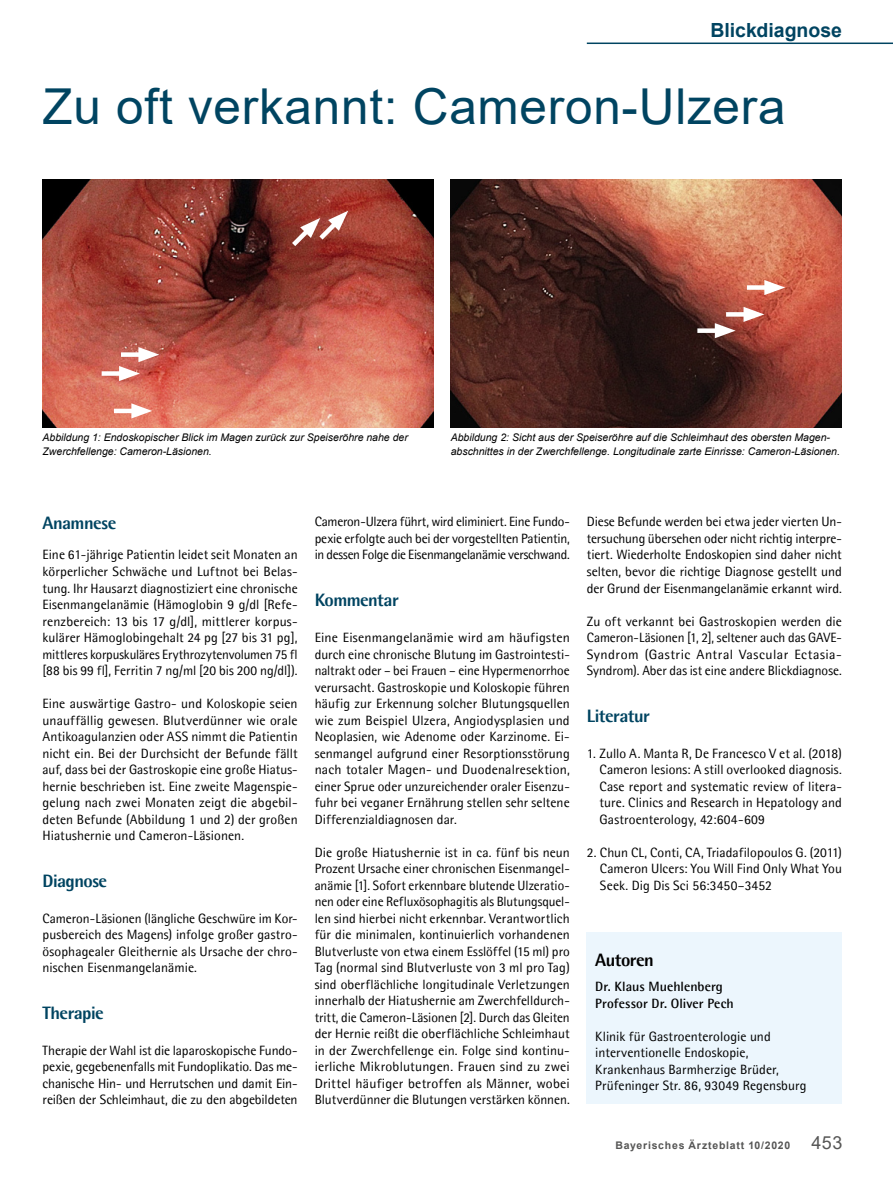
<style>
.page{position:relative;width:893px;height:1191px;background:#fff}
.page>*{position:absolute;margin:0;border:0;box-sizing:border-box;transform-origin:0 0}
.t1{font:49.5px "Arial";letter-spacing:.015em;color:#004461}
.t2{font:700 19.5px "Arial";color:#004461}
.t3{font:800 18px "Agfa Rotis Semisans";letter-spacing:-.03em;color:#004461}
.t4{font:800 18px "Agfa Rotis Semisans";letter-spacing:-.03em;color:#000}
.t5{font:13.5px/16.5px "Agfa Rotis Semisans";color:#000;text-align:justify}
.t6{font:700 13.5px/16.5px "Agfa Rotis Semisans";letter-spacing:.005em;color:#000}
.t7{font:italic 10.5px/13.5px "Arial";color:#000}
.t8{font:700 10.5px "Arial";letter-spacing:.075em;color:#565655}
.s1{font-weight:400;font-size:18px}
</style>
<div class="page">
<hr style="left:587px;top:43px;width:306px;height:1px;background:#004461">
<div style="left:587px;top:932px;width:255px;height:172px;background:#ecf6fd"></div>
<img style="left:451px;top:180px;width:391px;height:247px">
<img style="left:43px;top:180px;width:391px;height:247px">
<div style="left:102px;top:371px;width:25px;height:5px;background:#fff"></div>
<svg style="left:119px;top:347px;width:40px;height:34px"></svg>
<hr style="left:114px;top:409px;width:26px;height:4px;background:#fff">
<svg style="left:131px;top:403px;width:21px;height:15px"></svg>
<svg style="left:287px;top:211px;width:61px;height:40px"></svg>
<div style="left:747px;top:285px;width:26px;height:5px;background:#fff"></div>
<svg style="left:764px;top:280px;width:21px;height:15px"></svg>
<div style="left:726px;top:312px;width:26px;height:5px;background:#fff"></div>
<svg style="left:743px;top:307px;width:21px;height:15px"></svg>
<div style="left:697px;top:328px;width:26px;height:5px;background:#fff"></div>
<svg style="left:715px;top:323px;width:21px;height:15px"></svg>
<h2 class="t2" style="left:710px;top:16px;width:133px">Blickdiagnose</h2>
<h1 class="t1" style="left:43px;top:72px;width:744px">Zu oft verkannt: Cameron-Ulzera</h1>
<p class="t7" style="left:43px;top:431px;width:367px">Abbildung 1: Endoskopischer Blick im Magen zurück zur Speiseröhre nahe der<br>Zwerchfellenge: Cameron-Läsionen.</p>
<p class="t7" style="left:451px;top:431px;width:391px">Abbildung 2: Sicht aus der Speiseröhre auf die Schleimhaut des obersten Magen&shy;abschnittes in der Zwerchfellenge. Longitudinale zarte Einrisse: Cameron-Läsionen.</p>
<h3 class="t3" style="left:43px;top:511px;width:75px">Anamnese</h3>
<p class="t5" style="left:43px;top:546px;width:257px">Eine 61-jährige Patientin leidet seit Monaten an körperlicher Schwäche und Luftnot bei Belas&shy;tung. Ihr Hausarzt diagnostiziert eine chronische Eisenmangelanämie (Hämoglobin 9 g/dl [Refe&shy;renzbereich: 13 bis 17 g/dl], mittlerer korpus&shy;kulärer Hämoglobingehalt 24 pg [27 bis 31 pg], mittleres korpuskuläres Erythrozytenvolumen 75 fl [88 bis 99 fl], Ferritin 7 ng/ml [20 bis 200 ng/dl]).</p>
<p class="t5" style="left:43px;top:695px;width:257px">Eine auswärtige Gastro- und Koloskopie seien unauffällig gewesen. Blutverdünner wie orale Antikoagulanzien oder ASS nimmt die Patientin nicht ein. Bei der Durchsicht der Befunde fällt auf, dass bei der Gastroskopie eine große Hiatus&shy;hernie beschrieben ist. Eine zweite Magenspie&shy;gelung nach zwei Monaten zeigt die abgebil&shy;deten Befunde (Abbildung 1 und 2) der großen Hiatushernie und Cameron-Läsionen.</p>
<h3 class="t3" style="left:43px;top:869px;width:66px">Diagnose</h3>
<p class="t5" style="left:43px;top:909px;width:257px">Cameron-Läsionen (längliche Geschwüre im Kor&shy;pusbereich des Magens) infolge großer gastro&shy;ösophagealer Gleithernie als Ursache der chro&shy;nischen Eisenmangelanämie.</p>
<h3 class="t3" style="left:43px;top:1001px;width:63px">Therapie</h3>
<p class="t5" style="left:43px;top:1041px;width:257px">Therapie der Wahl ist die laparoskopische Fundo&shy;pexie, gegebenenfalls mit Fundoplikatio. Das me&shy;chanische Hin- und Herrutschen und damit Ein&shy;reißen der Schleimhaut, die zu den abgebildeten</p>
<p class="t5" style="left:315px;top:513px;width:257px">Cameron-Ulzera führt, wird eliminiert. Eine Fundo&shy;pexie erfolgte auch bei der vorgestellten Patientin, in dessen Folge die Eisenmangelanämie verschwand.</p>
<h3 class="t3" style="left:315px;top:588px;width:86px">Kommentar</h3>
<p class="t5" style="left:315px;top:629px;width:257px">Eine Eisenmangelanämie wird am häufigsten durch eine chronische Blutung im Gastrointesti&shy;naltrakt oder – bei Frauen – eine Hypermenorrhoe verursacht. Gastroskopie und Koloskopie führen häufig zur Erkennung solcher Blutungsquellen wie zum Beispiel Ulzera, Angiodysplasien und Neoplasien, wie Adenome oder Karzinome. Ei&shy;senmangel aufgrund einer Resorptionsstörung nach totaler Magen- und Duodenalresektion, einer Sprue oder unzureichender oraler Eisenzu&shy;fuhr bei veganer Ernährung stellen sehr seltene Differenzialdiagnosen dar.</p>
<p class="t5" style="left:315px;top:843px;width:257px">Die große Hiatushernie ist in ca. fünf bis neun Prozent Ursache einer chronischen Eisenmangel&shy;anämie [1]. Sofort erkennbare blutende Ulzeratio&shy;nen oder eine Refluxösophagitis als Blutungsquel&shy;len sind hierbei nicht erkennbar. Verantwortlich für die minimalen, kontinuierlich vorhandenen Blutverluste von etwa einem Esslöffel (15 ml) pro Tag (normal sind Blutverluste von 3 ml pro Tag) sind oberflächliche longitudinale Verletzungen innerhalb der Hiatushernie am Zwerchfelldurch&shy;tritt, die Cameron-Läsionen [2]. Durch das Gleiten der Hernie reißt die oberflächliche Schleimhaut in der Zwerchfellenge ein. Folge sind kontinu&shy;ierliche Mikroblutungen. Frauen sind zu zwei Drittel häufiger betroffen als Männer, wobei Blutverdünner die Blutungen verstärken können.</p>
<p class="t5" style="left:587px;top:513px;width:257px">Diese Befunde werden bei etwa jeder vierten Un&shy;tersuchung übersehen oder nicht richtig interpre&shy;tiert. Wiederholte Endoskopien sind daher nicht selten, bevor die richtige Diagnose gestellt und der Grund der Eisenmangelanämie erkannt wird.</p>
<p class="t5" style="left:587px;top:612px;width:257px">Zu oft verkannt bei Gastroskopien werden die Cameron-Läsionen [1, 2], seltener auch das GAVE-Syndrom (Gastric Antral Vascular Ectasia-Syndrom). Aber das ist eine andere Blickdiagnose.</p>
<h3 class="t3" style="left:587px;top:704px;width:65px">Literatur</h3>
<p class="t5" style="left:599px;top:744px;width:244px;text-indent:-13px">1. Zullo A. Manta R, De Francesco V et al. (2018)<br>Cameron lesions: A still overlooked diagnosis.<br>Case report and systematic review of litera&shy;ture. Clinics and Research in Hepatology and Gastroenterology, 42:604-609</p>
<p class="t5" style="left:600px;top:843px;width:244px;text-indent:-13px">2. Chun CL, Conti, CA, Triadafilopoulos G. (2011)<br>Cameron Ulcers: You Will Find Only What You Seek. Dig Dis Sci 56:3450–3452</p>
<h3 class="t4" style="left:595px;top:948px;width:60px">Autoren</h3>
<p class="t6" style="left:595px;top:978px;width:140px">Dr. Klaus Muehlenberg<br>Professor Dr. Oliver Pech</p>
<p class="t5" style="left:595px;top:1027px;width:213px;text-align:left">Klinik für Gastroenterologie und interventionelle Endoskopie, Krankenhaus Barmherzige Brüder, Prüfeninger Str. 86, 93049 Regensburg</p>
<p class="t8" style="left:615px;top:1137px;width:228px">Bayerisches Ärzteblatt 10/2020 <span class="s1">453</span></p>
</div>
